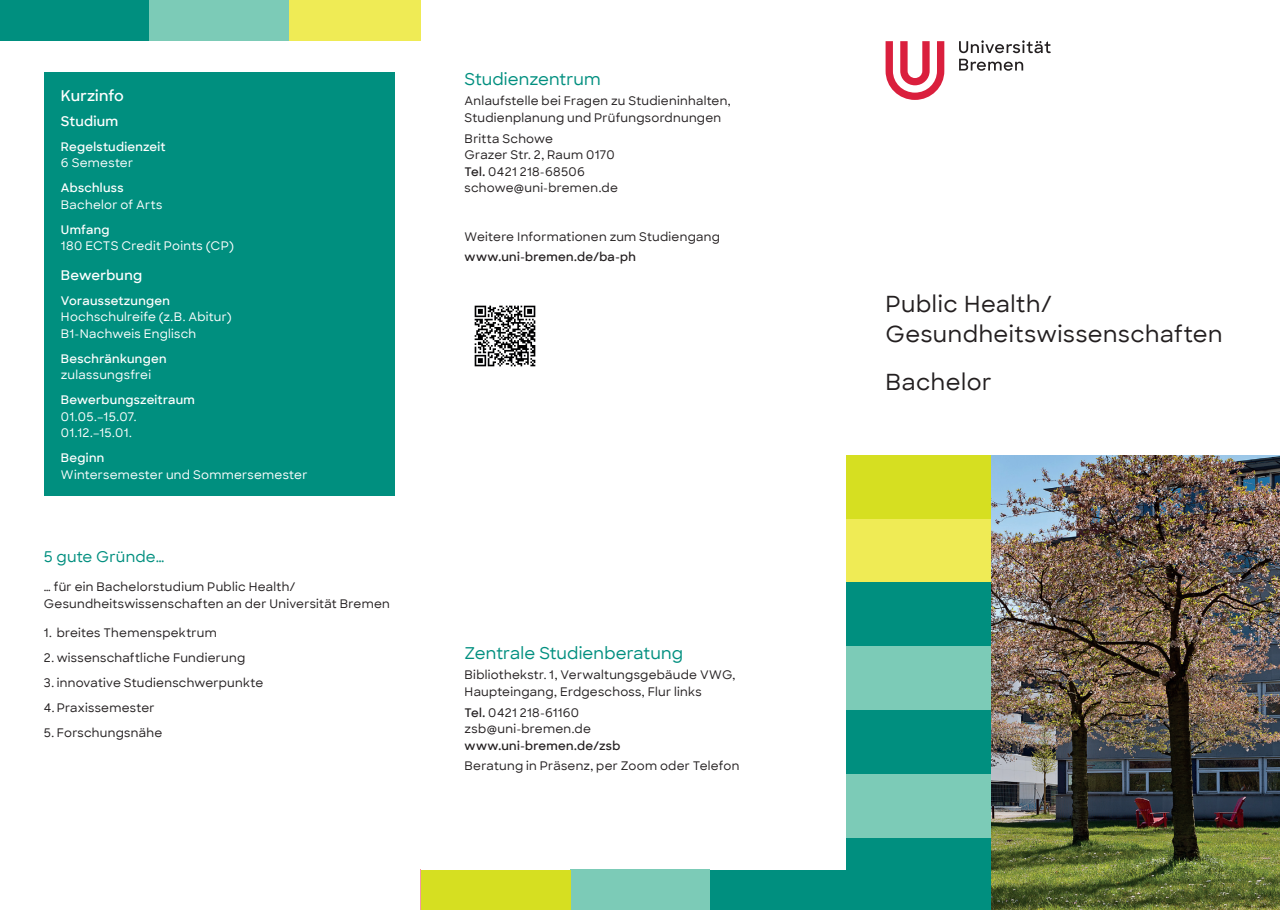
<style>
.page{position:relative;width:1280px;height:910px;background:#fff}
.page>*{position:absolute;margin:0;border:0;box-sizing:border-box;transform-origin:0 0}
.t1{font:500 22.5px/30px "Sharp Sans";letter-spacing:.025em;color:#231f20}
.t2{font:500 16.5px "Sharp Sans";letter-spacing:.01em;color:#008f7f}
.t3{font:500 15px "Sharp Sans";letter-spacing:.015em;color:#008f7f}
.t4{font:600 15px "Sharp Sans";letter-spacing:.005em;color:#fff}
.t5{font:600 13.5px "Sharp Sans";letter-spacing:.02em;color:#fff}
.t6{font:500 12px/16.5px "Sharp Sans";letter-spacing:.025em;color:#231f20}
.t7{font:500 12px/16.5px "Sharp Sans";letter-spacing:.025em;color:#fff}
.t8{font:600 12px "Sharp Sans";letter-spacing:.025em;color:#fff}
.t9{font:600 12px "Sharp Sans";letter-spacing:.025em;color:#231f20}
.s1{font-weight:600}
</style>
<div class="page">
<svg style="left:959px;top:59px;width:64px;height:12px"></svg>
<svg style="left:959px;top:40px;width:92px;height:13px"></svg>
<svg style="left:885px;top:41px;width:59px;height:59px"></svg>
<img style="left:991px;top:455px;width:289px;height:455px">
<div style="left:473px;top:870px;width:377px;height:40px;background:#008f7f"></div>
<div style="left:570px;top:870px;width:140px;height:40px;background:#7ccbb7"></div>
<div style="left:421px;top:870px;width:149px;height:40px;background:#d6df21"></div>
<div style="left:0;top:0;width:149px;height:40px;background:#008f7f"></div>
<div style="left:149px;top:0;width:140px;height:40px;background:#7ccbb7"></div>
<div style="left:289px;top:0;width:132px;height:40px;background:#efeb55"></div>
<div style="left:846px;top:774px;width:145px;height:64px;background:#7ccbb7"></div>
<div style="left:846px;top:646px;width:145px;height:64px;background:#7ccbb7"></div>
<div style="left:846px;top:519px;width:145px;height:64px;background:#efeb55"></div>
<div style="left:846px;top:838px;width:145px;height:72px;background:#008f7f"></div>
<div style="left:846px;top:710px;width:145px;height:64px;background:#008f7f"></div>
<div style="left:846px;top:583px;width:145px;height:63px;background:#008f7f"></div>
<div style="left:846px;top:455px;width:145px;height:64px;background:#d6df21"></div>
<img style="left:474px;top:305px;width:62px;height:62px">
<div style="left:44px;top:72px;width:350px;height:424px;background:#008f7f"></div>
<p class="t4" style="left:61px;top:84px;width:64px">Kurzinfo</p>
<p class="t5" style="left:61px;top:111px;width:59px">Studium</p>
<p class="t8" style="left:61px;top:138px;width:106px">Regelstudienzeit</p>
<p class="t7" style="left:61px;top:154px;width:74px">6 Semester</p>
<p class="t8" style="left:61px;top:179px;width:64px">Abschluss</p>
<p class="t7" style="left:61px;top:196px;width:103px">Bachelor of Arts</p>
<p class="t8" style="left:61px;top:221px;width:50px">Umfang</p>
<p class="t7" style="left:61px;top:237px;width:175px">180 ECTS Credit Points (CP)</p>
<p class="t5" style="left:61px;top:265px;width:83px">Bewerbung</p>
<p class="t8" style="left:61px;top:292px;width:110px">Voraussetzungen</p>
<p class="t7" style="left:61px;top:308px;width:172px">Hochschulreife (z.B. Abitur)<br>B1-Nachweis Englisch</p>
<p class="t8" style="left:61px;top:350px;width:107px">Beschränkungen</p>
<p class="t7" style="left:61px;top:366px;width:92px">zulassungsfrei</p>
<p class="t8" style="left:61px;top:391px;width:136px">Bewerbungszeitraum</p>
<p class="t7" style="left:61px;top:408px;width:77px">01.05.–15.07.<br>01.12.–15.01.</p>
<p class="t8" style="left:61px;top:449px;width:45px">Beginn</p>
<p class="t7" style="left:61px;top:466px;width:248px">Wintersemester und Sommersemester</p>
<p class="t3" style="left:44px;top:545px;width:122px">5 gute Gründe…</p>
<p class="t6" style="left:44px;top:578px;width:347px">… für ein Bachelorstudium Public Health/<br>Gesundheitswissenschaften an der Universität Bremen</p>
<p class="t6" style="left:44px;top:624px;width:174px">1. breites Themenspektrum</p>
<p class="t6" style="left:44px;top:649px;width:203px">2. wissenschaftliche Fundierung</p>
<p class="t6" style="left:44px;top:674px;width:221px">3. innovative Studienschwerpunkte</p>
<p class="t6" style="left:44px;top:699px;width:112px">4. Praxissemester</p>
<p class="t6" style="left:44px;top:724px;width:120px">5. Forschungsnähe</p>
<h2 class="t2" style="left:465px;top:66px;width:138px">Studienzentrum</h2>
<p class="t6" style="left:465px;top:92px;width:268px">Anlaufstelle bei Fragen zu Studieninhalten,<br>Studienplanung und Prüfungsordnungen</p>
<p class="t6" style="left:465px;top:130px;width:155px">Britta Schowe<br>Grazer Str. 2, Raum 0170<br><span class="s1">Tel.</span> 0421 218-68506 schowe@uni-bremen.de</p>
<p class="t6" style="left:465px;top:228px;width:257px">Weitere Informationen zum Studiengang</p>
<p class="t9" style="left:465px;top:248px;width:173px">www.uni-bremen.de/ba-ph</p>
<h2 class="t2" style="left:465px;top:640px;width:220px">Zentrale Studienberatung</h2>
<p class="t6" style="left:465px;top:666px;width:272px">Bibliothekstr. 1, Verwaltungsgebäude VWG,<br>Haupteingang, Erdgeschoss, Flur links</p>
<p class="t6" style="left:465px;top:704px;width:128px"><span class="s1">Tel.</span> 0421 218-61160 zsb@uni-bremen.de</p>
<p class="t9" style="left:465px;top:737px;width:157px">www.uni-bremen.de/zsb</p>
<p class="t6" style="left:465px;top:757px;width:276px">Beratung in Präsenz, per Zoom oder Telefon</p>
<h1 class="t1" style="left:885px;top:288px;width:338px">Public Health/<br>Gesundheitswissenschaften</h1>
<h1 class="t1" style="left:885px;top:366px;width:108px">Bachelor</h1>
</div>
